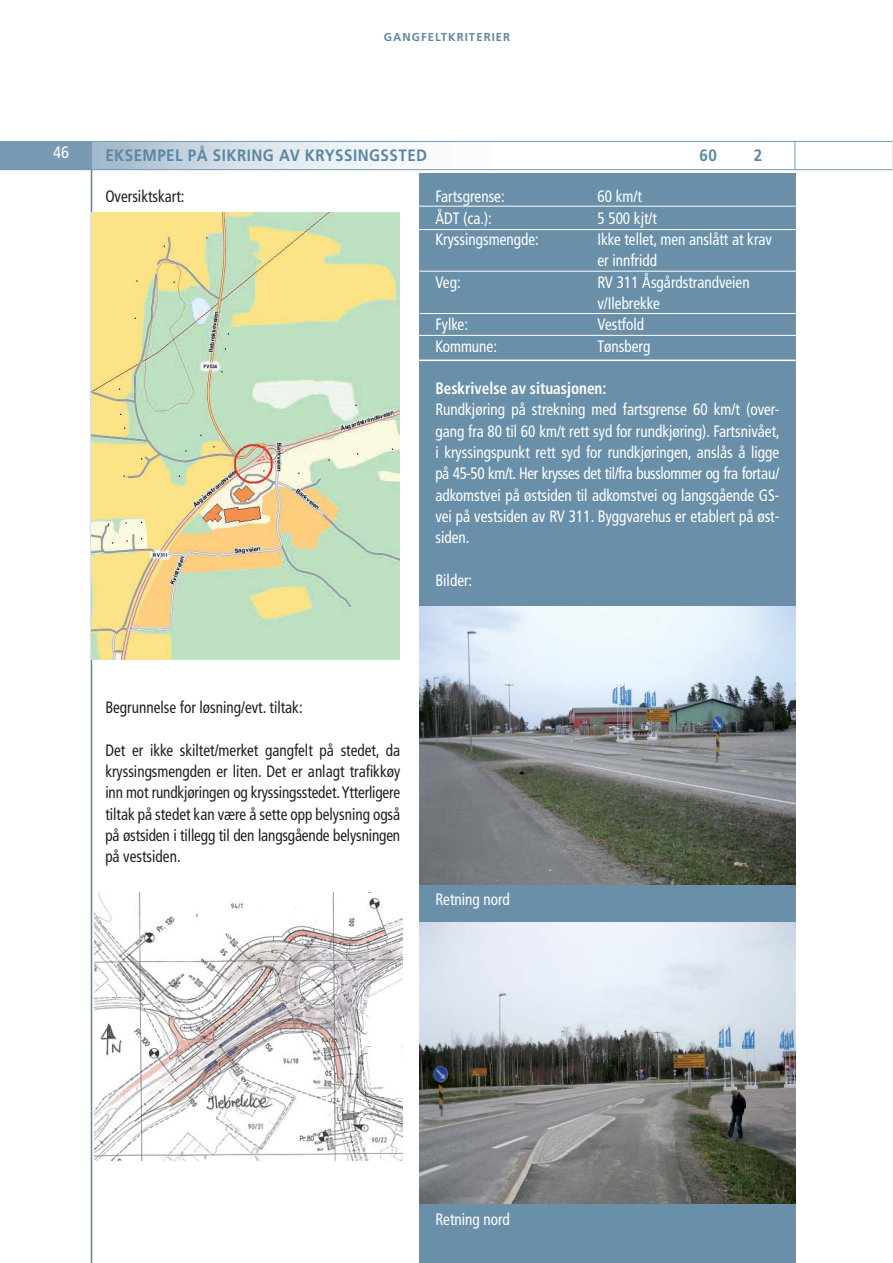
<style>
.page{position:relative;width:893px;height:1263px;background:#fff}
.page>*{position:absolute;margin:0;border:0;box-sizing:border-box;transform-origin:0 0}
.t1{font:condensed 16.5px/21.3px "Frutiger";color:#fff;scale:.92 1}
.t2{font:condensed 16.5px/21.3px "Frutiger";color:#231f20;text-align:justify;scale:.92 1}
.t3{font:700 16.5px "Frutiger";letter-spacing:.03em;color:#5d87a1;scale:.92 1}
.t4{font:700 condensed 16.5px "Frutiger";color:#fff;scale:.92 1}
.t5{font:condensed 16.5px "Frutiger";color:#fff}
.t6{font:700 11.4px "Frutiger";letter-spacing:.09em;color:#5d87a1}
</style>
<div class="page">
<div style="left:0;top:141px;width:84px;height:29px;background:#779ab2"></div>
<svg style="left:92px;top:142px;width:306px;height:27px;background:#d1dde6"></svg>
<div style="left:419px;top:173px;width:377px;height:1090px;background:#6a90a9"></div>
<hr style="left:0;top:141px;width:892px;height:1px;background:#779ab2">
<hr style="left:0;top:169px;width:892px;height:1px;background:#779ab2">
<img style="left:419px;top:606px;width:377px;height:279px">
<img style="left:419px;top:922px;width:377px;height:281px">
<hr style="left:418px;top:360px;width:378px;height:1px;background:#fff">
<hr style="left:418px;top:335px;width:378px;height:1px;background:#fff">
<hr style="left:419px;top:313px;width:378px;height:1px;background:#fff">
<hr style="left:419px;top:271px;width:378px;height:1px;background:#fff">
<hr style="left:418px;top:229px;width:378px;height:1px;background:#fff">
<hr style="left:418px;top:206px;width:378px;height:1px;background:#fff">
<hr style="left:91px;top:170px;width:1px;height:1093px;background:#5d87a1">
<div style="left:70px;top:141px;width:22px;height:29px;background:#779ab2"></div>
<svg style="left:892px;top:140px;width:1px;height:31px"></svg>
<svg style="left:794px;top:142px;width:1px;height:28px"></svg>
<img style="left:91px;top:212px;width:308px;height:447px">
<img style="left:94px;top:892px;width:308px;height:269px">
<p class="t6" style="left:384px;top:33px;width:128px">GANGFELTKRITERIER</p>
<p class="t5" style="left:53px;top:146px;width:17px">46</p>
<p class="t3" style="left:105px;top:149px;width:351px">EKSEMPEL PÅ SIKRING AV KRYSSINGSSTED</p>
<p class="t3" style="left:699px;top:149px;width:20px">60</p>
<p class="t3" style="left:753px;top:149px;width:11px">2</p>
<p class="t2" style="left:105px;top:187px;width:88px">Oversiktskart:</p>
<p class="t1" style="left:435px;top:187px;width:77px">Fartsgrense:</p>
<p class="t1" style="left:597px;top:187px;width:50px">60 km/t</p>
<p class="t1" style="left:435px;top:209px;width:63px">ÅDT (ca.):</p>
<p class="t1" style="left:597px;top:209px;width:66px">5 500 kjt/t</p>
<p class="t1" style="left:435px;top:230px;width:114px">Kryssingsmengde:</p>
<p class="t1" style="left:597px;top:230px;width:191px">Ikke tellet, men anslått at krav er innfridd</p>
<p class="t1" style="left:435px;top:273px;width:29px">Veg:</p>
<p class="t1" style="left:597px;top:273px;width:167px">RV 311 Åsgårdstrandveien v/Ilebrekke</p>
<p class="t1" style="left:435px;top:315px;width:37px">Fylke:</p>
<p class="t1" style="left:597px;top:315px;width:52px">Vestfold</p>
<p class="t1" style="left:435px;top:336px;width:68px">Kommune:</p>
<p class="t1" style="left:597px;top:336px;width:59px">Tønsberg</p>
<p class="t4" style="left:435px;top:382px;width:187px">Beskrivelse av situasjonen:</p>
<p class="t1" style="left:435px;top:400px;width:376px;text-align:justify">Rundkjøring på strekning med fartsgrense 60 km/t (over&shy;gang fra 80 til 60 km/t rett syd for rundkjøring). Fartsnivået, i kryssingspunkt rett syd for rundkjøringen, anslås å ligge på 45-50 km/t. Her krysses det til/fra busslommer og fra fortau/ adkomstvei på østsiden til adkomstvei og langsgående GS&shy;vei på vestsiden av RV 311. Byggvarehus er etablert på øst&shy;siden.</p>
<p class="t1" style="left:435px;top:571px;width:41px">Bilder:</p>
<p class="t2" style="left:105px;top:698px;width:216px">Begrunnelse for løsning/evt. tiltak:</p>
<p class="t2" style="left:105px;top:741px;width:322px">Det er ikke skiltet/merket gangfelt på stedet, da kryssingsmengden er liten. Det er anlagt trafikkøy inn mot rundkjøringen og kryssingsstedet. Ytterligere tiltak på stedet kan være å sette opp belysning også på østsiden i tillegg til den langsgående belysningen på vestsiden.</p>
<p class="t1" style="left:435px;top:890px;width:82px">Retning nord</p>
<p class="t1" style="left:435px;top:1210px;width:82px">Retning nord</p>
</div>
